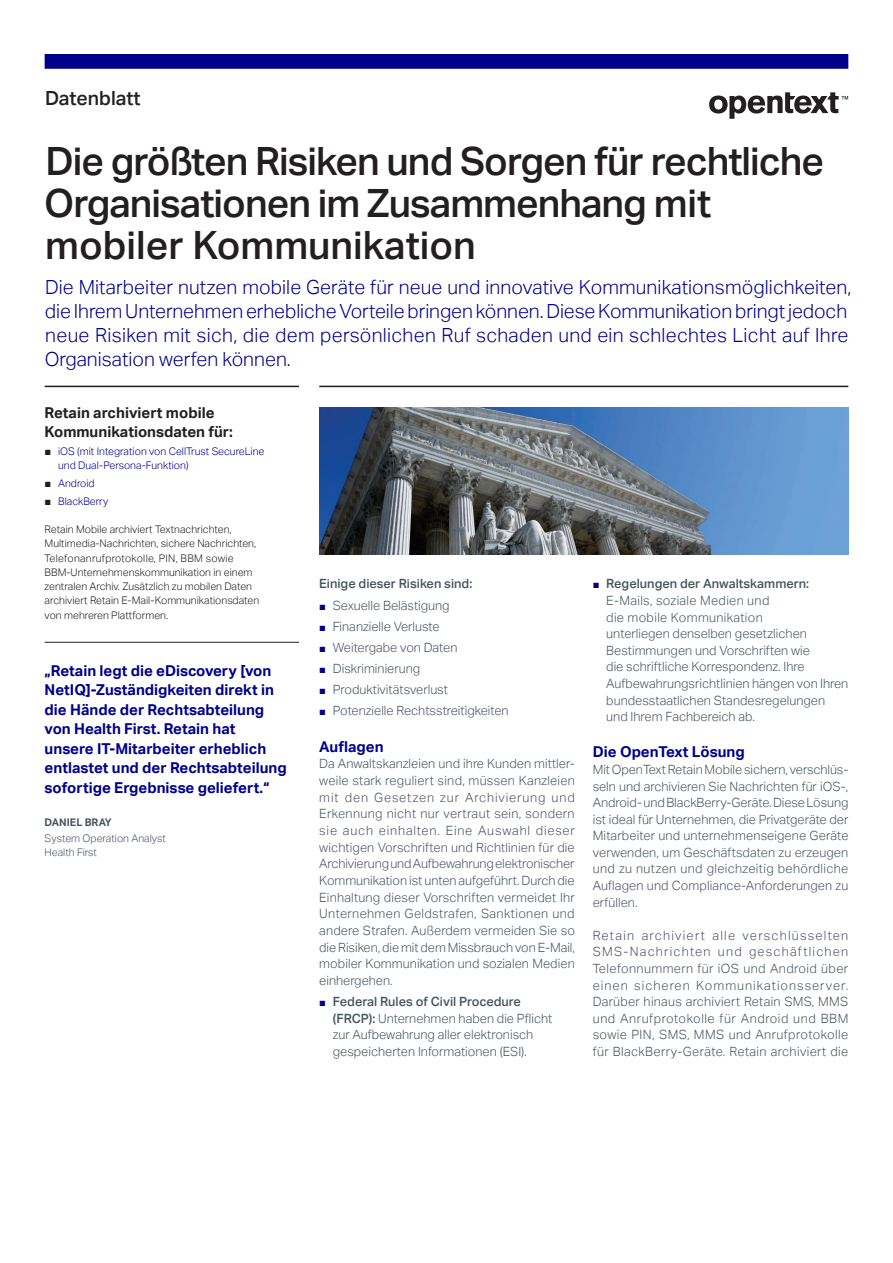
<style>
.page{position:relative;width:893px;height:1263px;background:#fff}
.page>*{position:absolute;margin:0;border:0;box-sizing:border-box;transform-origin:0 0}
.t1{font:500 39px/42px "Aktiv Grotesk";letter-spacing:-.025em;color:#231f20}
.t2{font:300 19.5px/24px "Aktiv Grotesk";letter-spacing:.005em;color:#00008b}
.t3{font:500 19.5px "Aktiv Grotesk";color:#231f20}
.t4{font:700 15px/19.5px "Aktiv Grotesk";color:#00008b}
.t5{font:700 15px/19.5px "Aktiv Grotesk";color:#231f20}
.t6{font:300 12.75px/16.6px "Aktiv Grotesk";color:#45555f;text-align:justify}
.t7{font:500 12.75px "Aktiv Grotesk";color:#45555f}
.t8{font:300 10.5px/14.2px "Aktiv Grotesk";color:#231f20}
.t9{font:300 10.5px/14.2px "Aktiv Grotesk";color:#00008b}
.t10{font:300 10.5px/14.2px "Aktiv Grotesk";color:#45555f}
.t11{font:700 10.5px "Aktiv Grotesk";color:#45555f}
.s1{font-family:"Arial";font-weight:400;font-size:11.25px;color:#231f20}
.s2{font-family:"Arial";font-weight:400;font-size:11.25px;color:#00008b}
.s3{font-weight:500}
</style>
<div class="page">
<div style="left:45px;top:54px;width:803px;height:15px;background:#00008b;border:2px solid #00008b"></div>
<hr style="left:45px;top:642px;width:254px;height:1px;background:#231f20">
<hr style="left:319px;top:386px;width:529px;height:1px;background:#231f20">
<hr style="left:45px;top:386px;width:254px;height:1px;background:#231f20">
<svg style="left:709px;top:92px;width:139px;height:27px"></svg>
<img style="left:319px;top:407px;width:529px;height:148px">
<p class="t3" style="left:45px;top:87px;width:97px">Datenblatt</p>
<h1 class="t1" style="left:44px;top:141px;width:781px">Die größten Risiken und Sorgen für rechtliche<br>Organisationen im Zusammenhang mit mobiler Kommunikation</h1>
<p class="t2" style="left:45px;top:275px;width:808px">Die Mitarbeiter nutzen mobile Geräte für neue und innovative Kommunikationsmöglichkeiten, die Ihrem Unternehmen erhebliche Vorteile bringen können. Diese Kommunikation bringt jedoch neue Risiken mit sich, die dem persönlichen Ruf schaden und ein schlechtes Licht auf Ihre Organisation werfen können.</p>
<p class="t5" style="left:45px;top:403px;width:190px">Retain archiviert mobile<br>Kommunikationsdaten für:</p>
<p class="t9" style="left:58px;top:444px;width:208px;text-indent:-13px"><span class="s1">■</span> iOS (mit Integration von CellTrust SecureLine und Dual-Persona-Funktion)</p>
<p class="t9" style="left:45px;top:476px;width:52px"><span class="s1">■</span> Android</p>
<p class="t9" style="left:45px;top:494px;width:65px"><span class="s1">■</span> BlackBerry</p>
<p class="t8" style="left:45px;top:522px;width:216px">Retain Mobile archiviert Textnachrichten, Multimedia-Nachrichten, sichere Nachrichten, Telefonanrufprotokolle, PIN, BBM sowie BBM-Unternehmenskommunikation in einem zentralen Archiv. Zusätzlich zu mobilen Daten archiviert Retain E-Mail-Kommunikationsdaten von mehreren Plattformen.</p>
<p class="t7" style="left:319px;top:576px;width:155px">Einige dieser Risiken sind:</p>
<p class="t6" style="left:319px;top:597px;width:132px"><span class="s2">■</span> Sexuelle Belästigung</p>
<p class="t6" style="left:319px;top:618px;width:122px"><span class="s2">■</span> Finanzielle Verluste</p>
<p class="t6" style="left:319px;top:639px;width:140px"><span class="s2">■</span> Weitergabe von Daten</p>
<p class="t6" style="left:319px;top:660px;width:102px"><span class="s2">■</span> Diskriminierung</p>
<p class="t6" style="left:319px;top:681px;width:130px"><span class="s2">■</span> Produktivitätsverlust</p>
<p class="t6" style="left:319px;top:703px;width:191px"><span class="s2">■</span> Potenzielle Rechtsstreitigkeiten</p>
<p class="t4" style="left:319px;top:737px;width:66px">Auflagen</p>
<p class="t6" style="left:319px;top:756px;width:257px">Da Anwaltskanzleien und ihre Kunden mittler&shy;weile stark reguliert sind, müssen Kanzleien mit den Gesetzen zur Archivierung und Erkennung nicht nur vertraut sein, sondern sie auch einhalten. Eine Auswahl dieser wichtigen Vorschriften und Richtlinien für die Archivierung und Aufbewahrung elektronischer Kommunikation ist unten aufgeführt. Durch die Einhaltung dieser Vorschriften vermeidet Ihr Unternehmen Geldstrafen, Sanktionen und andere Strafen. Außerdem vermeiden Sie so die Risiken, die mit dem Missbrauch von E-Mail, mobiler Kommunikation und sozialen Medien einhergehen.</p>
<p class="t6" style="left:333px;top:993px;width:221px;text-align:left;text-indent:-14px"><span class="s2">■</span> <span class="s3">Federal Rules of Civil Procedure (FRCP):</span> Unternehmen haben die Pflicht zur Aufbewahrung aller elektronisch gespeicherten Informationen (ESI).</p>
<p class="t6" style="left:606px;top:576px;width:243px;text-align:left;text-indent:-14px"><span class="s2">■</span> <span class="s3">Regelungen der Anwaltskammern:<br></span>E-Mails, soziale Medien und<br>die mobile Kommunikation<br>unterliegen denselben gesetzlichen Bestimmungen und Vorschriften wie<br>die schriftliche Korrespondenz. Ihre Aufbewahrungsrichtlinien hängen von Ihren bundesstaatlichen Standesregelungen und Ihrem Fachbereich ab.</p>
<p class="t4" style="left:593px;top:742px;width:153px">Die OpenText Lösung</p>
<p class="t6" style="left:593px;top:761px;width:257px">Mit OpenText Retain Mobile sichern, verschlüs&shy;seln und archivieren Sie Nachrichten für iOS-, Android- und BlackBerry-Geräte. Diese Lösung ist ideal für Unternehmen, die Privatgeräte der Mitarbeiter und unternehmenseigene Geräte verwenden, um Geschäftsdaten zu erzeugen und zu nutzen und gleichzeitig behördliche Auflagen und Compliance-Anforderungen zu erfüllen.</p>
<p class="t6" style="left:593px;top:927px;width:257px">Retain archiviert alle verschlüsselten SMS -Nachrichten und geschäftlichen Telefonnummern für iOS und Android über einen sicheren Kommunikationsserver.<br>Darüber hinaus archiviert Retain SMS, MMS und Anrufprotokolle für Android und BBM sowie PIN, SMS, MMS und Anrufprotokolle für BlackBerry-Geräte. Retain archiviert die</p>
<p class="t4" style="left:45px;top:661px;width:231px">„Retain legt die eDiscovery [von<br>NetIQ]-Zuständigkeiten direkt in die Hände der Rechtsabteilung</p>
<p class="t4" style="left:45px;top:719px;width:223px">von Health First. Retain hat unsere IT-Mitarbeiter erheblich</p>
<p class="t4" style="left:45px;top:758px;width:244px">entlastet und der Rechtsabteilung sofortige Ergebnisse geliefert.“</p>
<p class="t11" style="left:45px;top:816px;width:69px">DANIEL BRAY</p>
<p class="t10" style="left:45px;top:831px;width:123px">System Operation Analyst<br>Health First</p>
</div>
